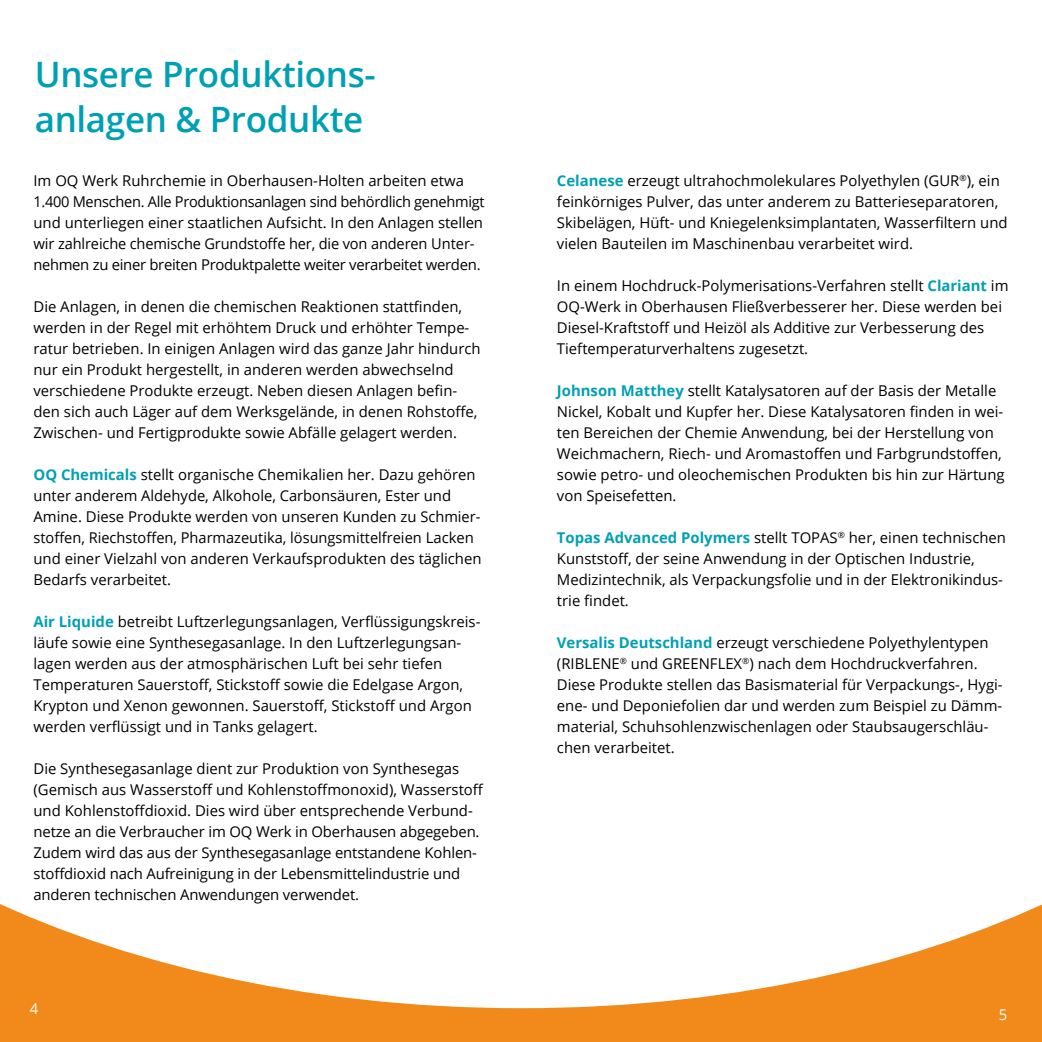
<style>
.page{position:relative;width:1042px;height:1042px;background:#fff}
.page>*{position:absolute;margin:0;border:0;box-sizing:border-box;transform-origin:0 0}
.t1{font:600 35px/45.5px "Open Sans";letter-spacing:-.01em;color:#00a0b4}
.t2{font:14.88px/21px "Open Sans";color:#000}
.t3{font:14.88px "Open Sans";color:#fff}
.s1{font-weight:700;color:#00a0b4}
</style>
<div class="page">
<svg style="left:0;top:904px;width:1042px;height:138px"></svg>
<h1 class="t1" style="left:35px;top:51px;width:342px">Unsere Produktions&shy;anlagen &amp; Produkte</h1>
<p class="t2" style="left:33px;top:169px;width:452px">Im OQ Werk Ruhrchemie in Oberhausen-Holten arbeiten etwa 1.400 Menschen. Alle Produktionsanlagen sind behördlich genehmigt und unterliegen einer staatlichen Aufsicht. In den Anlagen stellen wir zahlreiche chemische Grundstoffe her, die von anderen Unter&shy;nehmen zu einer breiten Produktpalette weiter verarbeitet werden.</p>
<p class="t2" style="left:33px;top:295px;width:449px">Die Anlagen, in denen die chemischen Reaktionen stattfinden, werden in der Regel mit erhöhtem Druck und erhöhter Tempe&shy;ratur betrieben. In einigen Anlagen wird das ganze Jahr hindurch nur ein Produkt hergestellt, in anderen werden abwechselnd verschiedene Produkte erzeugt. Neben diesen Anlagen befin&shy;den sich auch Läger auf dem Werksgelände, in denen Rohstoffe, Zwischen- und Fertigprodukte sowie Abfälle gelagert werden.</p>
<p class="t2" style="left:33px;top:463px;width:449px"><span class="s1">OQ Chemicals</span> stellt organische Chemikalien her. Dazu gehören unter anderem Aldehyde, Alkohole, Carbonsäuren, Ester und Amine. Diese Produkte werden von unseren Kunden zu Schmier&shy;stoffen, Riechstoffen, Pharmazeutika, lösungsmittelfreien Lacken und einer Vielzahl von anderen Verkaufsprodukten des täglichen Bedarfs verarbeitet.</p>
<p class="t2" style="left:33px;top:610px;width:447px"><span class="s1">Air Liquide</span> betreibt Luftzerlegungsanlagen, Verflüssigungskreis&shy;läufe sowie eine Synthesegasanlage. In den Luftzerlegungsan&shy;lagen werden aus der atmosphärischen Luft bei sehr tiefen Temperaturen Sauerstoff, Stickstoff sowie die Edelgase Argon, Krypton und Xenon gewonnen. Sauerstoff, Stickstoff und Argon werden verflüssigt und in Tanks gelagert.</p>
<p class="t2" style="left:33px;top:757px;width:452px">Die Synthesegasanlage dient zur Produktion von Synthesegas (Gemisch aus Wasserstoff und Kohlenstoffmonoxid), Wasserstoff und Kohlenstoffdioxid. Dies wird über entsprechende Verbund&shy;netze an die Verbraucher im OQ Werk in Oberhausen abgegeben.<br>Zudem wird das aus der Synthesegasanlage entstandene Kohlen&shy;stoffdioxid nach Aufreinigung in der Lebensmittelindustrie und anderen technischen Anwendungen verwendet.</p>
<p class="t3" style="left:30px;top:999px;width:10px">4</p>
<p class="t2" style="left:557px;top:169px;width:452px"><span class="s1">Celanese</span> erzeugt ultrahochmolekulares Polyethylen (GUR<sup>®</sup>), ein feinkörniges Pulver, das unter anderem zu Batterieseparatoren, Skibelägen, Hüft- und Kniegelenksimplantaten, Wasserfiltern und vielen Bauteilen im Maschinenbau verarbeitet wird.</p>
<p class="t2" style="left:557px;top:274px;width:453px">In einem Hochdruck-Polymerisations-Verfahren stellt <span class="s1">Clariant</span> im OQ-Werk in Oberhausen Fließverbesserer her. Diese werden bei Diesel-Kraftstoff und Heizöl als Additive zur Verbesserung des Tieftemperaturverhaltens zugesetzt.</p>
<p class="t2" style="left:557px;top:379px;width:449px"><span class="s1">Johnson Matthey</span> stellt Katalysatoren auf der Basis der Metalle Nickel, Kobalt und Kupfer her. Diese Katalysatoren finden in wei&shy;ten Bereichen der Chemie Anwendung, bei der Herstellung von Weichmachern, Riech- und Aromastoffen und Farbgrundstoffen, sowie petro- und oleochemischen Produkten bis hin zur Härtung von Speisefetten.</p>
<p class="t2" style="left:557px;top:526px;width:450px"><span class="s1">Topas Advanced Polymers</span> stellt TOPAS<sup>®</sup> her, einen technischen Kunststoff, der seine Anwendung in der Optischen Industrie, Medizintechnik, als Verpackungsfolie und in der Elektronikindus&shy;trie findet.</p>
<p class="t2" style="left:557px;top:631px;width:447px"><span class="s1">Versalis Deutschland</span> erzeugt verschiedene Polyethylentypen (RIBLENE<sup>®</sup> und GREENFLEX<sup>®</sup>) nach dem Hochdruckverfahren.<br>Diese Produkte stellen das Basismaterial für Verpackungs-, Hygi&shy;ene- und Deponiefolien dar und werden zum Beispiel zu Dämm&shy;material, Schuhsohlenzwischenlagen oder Staubsaugerschläu&shy;chen verarbeitet.</p>
<p class="t3" style="left:999px;top:1004px;width:10px">5</p>
</div>
